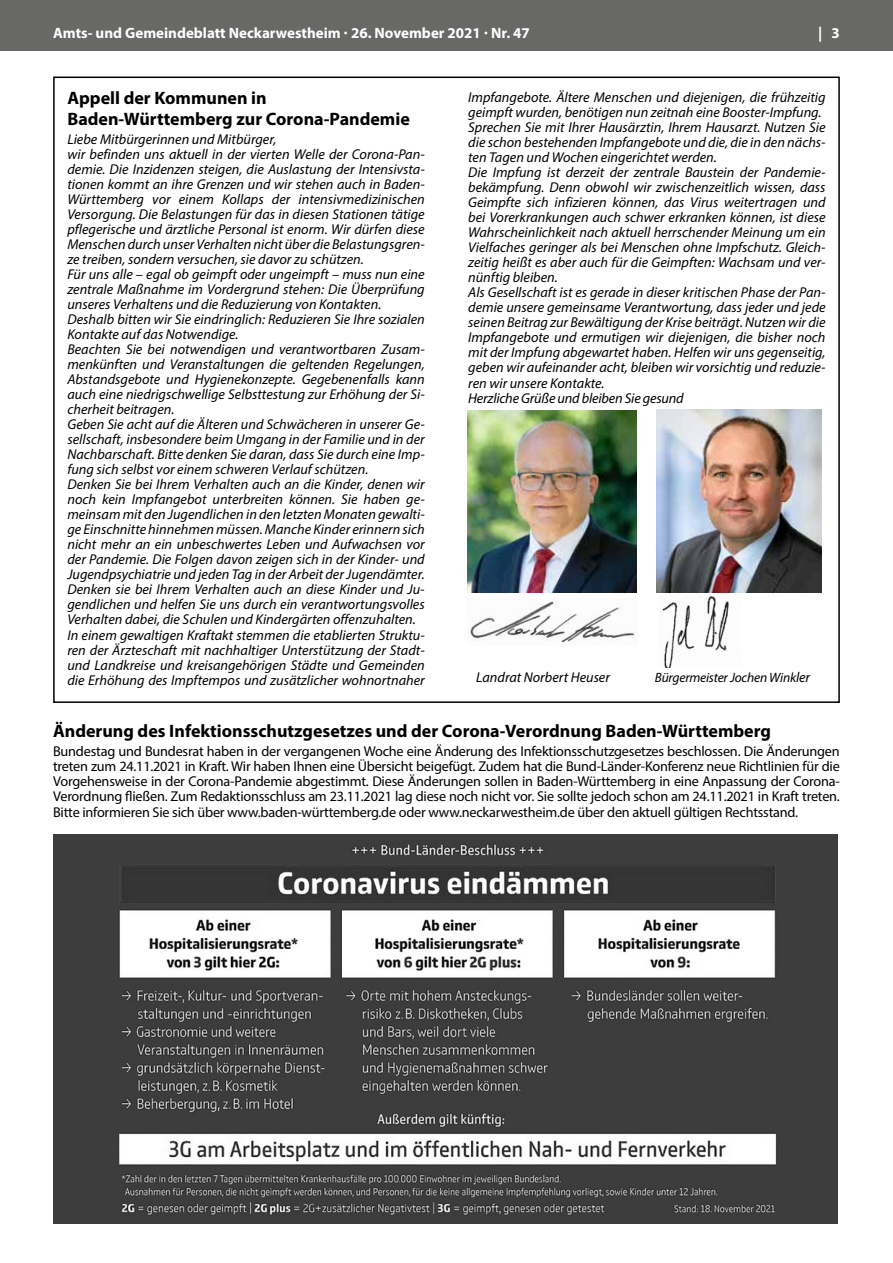
<style>
.page{position:relative;width:893px;height:1263px;background:#fff}
.page>*{position:absolute;margin:0;border:0;box-sizing:border-box;transform-origin:0 0}
.t1{font:700 18px/20.2px "Myriad Pro";color:#000}
.t2{font:700 15px "Myriad Pro";color:#fff}
.t3{font:italic 14.25px/15px "Myriad Pro";color:#000}
.t4{font:14.25px/15.1px "Myriad Pro";letter-spacing:-.015em;color:#000;text-align:justify}
.t5{font:italic 13.5px "Myriad Pro";letter-spacing:-.015em;color:#000}
.s1{font-size:14.25px}
</style>
<div class="page">
<div style="left:0;top:0;width:893px;height:51px;background:#686867"></div>
<img style="left:662px;top:595px;width:67px;height:73px">
<img style="left:469px;top:601px;width:166px;height:42px">
<img style="left:53px;top:835px;width:785px;height:389px">
<img style="left:657px;top:409px;width:165px;height:183px">
<img style="left:468px;top:411px;width:168px;height:182px">
<p class="t2" style="left:53px;top:23px;width:478px">Amts- und Gemeindeblatt Neckarwestheim · 26. November 2021 · Nr. 47</p>
<p class="t2" style="left:818px;top:23px;width:23px">| 3</p>
<p class="t1" style="left:67px;top:88px;width:344px">Appell der Kommunen in<br>Baden-Württemberg zur Corona-Pandemie</p>
<p class="t3" style="left:67px;top:132px;width:359px">Liebe Mitbürgerinnen und Mitbürger,<br>wir befinden uns aktuell in der vierten Welle der Corona-Pan&shy;demie. Die Inzidenzen steigen, die Auslastung der Intensivsta&shy;tionen kommt an ihre Grenzen und wir stehen auch in Baden-Württemberg vor einem Kollaps der intensivmedizinischen Versorgung. Die Belastungen für das in diesen Stationen tätige pflegerische und ärztliche Personal ist enorm. Wir dürfen diese Menschen durch unser Verhalten nicht über die Belastungsgren&shy;ze treiben, sondern versuchen, sie davor zu schützen.<br>Für uns alle – egal ob geimpft oder ungeimpft – muss nun eine zentrale Maßnahme im Vordergrund stehen: Die Überprüfung unseres Verhaltens und die Reduzierung von Kontakten.<br>Deshalb bitten wir Sie eindringlich: Reduzieren Sie Ihre sozialen Kontakte auf das Notwendige.<br>Beachten Sie bei notwendigen und verantwortbaren Zusam&shy;menkünften und Veranstaltungen die geltenden Regelungen, Abstandsgebote und Hygienekonzepte. Gegebenenfalls kann auch eine niedrigschwellige Selbsttestung zur Erhöhung der Si&shy;cherheit beitragen.<br>Geben Sie acht auf die Älteren und Schwächeren in unserer Ge&shy;sellschaft, insbesondere beim Umgang in der Familie und in der Nachbarschaft. Bitte denken Sie daran, dass Sie durch eine Imp&shy;fung sich selbst vor einem schweren Verlauf schützen.<br>Denken Sie bei Ihrem Verhalten auch an die Kinder, denen wir noch kein Impfangebot unterbreiten können. Sie haben ge&shy;meinsam mit den Jugendlichen in den letzten Monaten gewalti&shy;ge Einschnitte hinnehmen müssen. Manche Kinder erinnern sich nicht mehr an ein unbeschwertes Leben und Aufwachsen vor der Pandemie. Die Folgen davon zeigen sich in der Kinder- und Jugendpsychiatrie und jeden Tag in der Arbeit der Jugendämter.<br>Denken sie bei Ihrem Verhalten auch an diese Kinder und Ju&shy;gendlichen und helfen Sie uns durch ein verantwortungsvolles Verhalten dabei, die Schulen und Kindergärten offenzuhalten.<br>In einem gewaltigen Kraftakt stemmen die etablierten Struktu&shy;ren der Ärzteschaft mit nachhaltiger Unterstützung der Stadt&shy;und Landkreise und kreisangehörigen Städte und Gemeinden die Erhöhung des Impftempos und zusätzlicher wohnortnaher</p>
<p class="t3" style="left:468px;top:89px;width:359px">Impfangebote. Ältere Menschen und diejenigen, die frühzeitig geimpft wurden, benötigen nun zeitnah eine Booster-Impfung.<br>Sprechen Sie mit Ihrer Hausärztin, Ihrem Hausarzt. Nutzen Sie die schon bestehenden Impfangebote und die, die in den nächs&shy;ten Tagen und Wochen eingerichtet werden.<br>Die Impfung ist derzeit der zentrale Baustein der Pandemie&shy;bekämpfung. Denn obwohl wir zwischenzeitlich wissen, dass Geimpfte sich infizieren können, das Virus weitertragen und bei Vorerkrankungen auch schwer erkranken können, ist diese Wahrscheinlichkeit nach aktuell herrschender Meinung um ein Vielfaches geringer als bei Menschen ohne Impfschutz. Gleich&shy;zeitig heißt es aber auch für die Geimpften: Wachsam und ver&shy;nünftig bleiben.<br>Als Gesellschaft ist es gerade in dieser kritischen Phase der Pan&shy;demie unsere gemeinsame Verantwortung, dass jeder und jede seinen Beitrag zur Bewältigung der Krise beiträgt. Nutzen wir die Impfangebote und ermutigen wir diejenigen, die bisher noch mit der Impfung abgewartet haben. Helfen wir uns gegenseitig, geben wir aufeinander acht, bleiben wir vorsichtig und reduzie&shy;ren wir unsere Kontakte.<br>Herzliche Grüße und bleiben Sie gesund</p>
<p class="t3" style="left:476px;top:669px;width:135px">Landrat Norbert Heuser</p>
<p class="t5" style="left:655px;top:669px;width:157px">Bürgermeister Jochen Wink<span class="s1">ler</span></p>
<p class="t1" style="left:53px;top:720px;width:719px">Änderung des Infektionsschutzgesetzes und der Corona-Verordnung Baden-Württemberg</p>
<p class="t4" style="left:53px;top:743px;width:788px">Bundestag und Bundesrat haben in der vergangenen Woche eine Änderung des Infektionsschutzgesetzes beschlossen. Die Änderungen treten zum 24.11.2021 in Kraft. Wir haben Ihnen eine Übersicht beigefügt. Zudem hat die Bund-Länder-Konferenz neue Richtlinien für die Vorgehensweise in der Corona-Pandemie abgestimmt. Diese Änderungen sollen in Baden-Württemberg in eine Anpassung der Corona-Verordnung fließen. Zum Redaktionsschluss am 23.11.2021 lag diese noch nicht vor. Sie sollte jedoch schon am 24.11.2021 in Kraft treten.<br>Bitte informieren Sie sich über www.baden-württemberg.de oder www.neckarwestheim.de über den aktuell gültigen Rechtsstand.</p>
</div>
